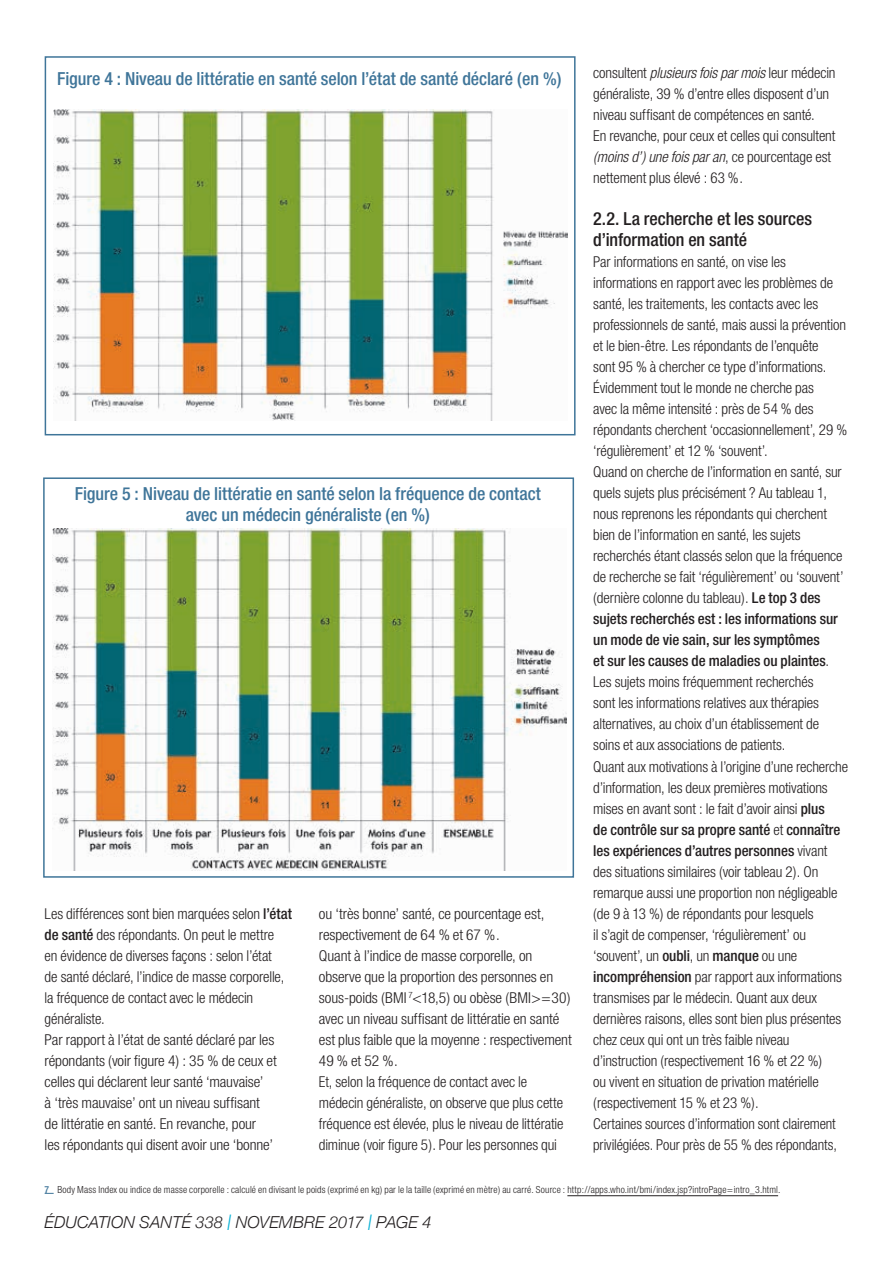
<style>
.page{position:relative;width:893px;height:1263px;background:#fff}
.page>*{position:absolute;margin:0;border:0;box-sizing:border-box;transform-origin:0 0}
.t1{font:500 condensed 18px/21px "Helvetica Neue";letter-spacing:-.005em;color:#3f7599;text-align:center}
.t2{font:500 condensed 18px/21px "Helvetica Neue";letter-spacing:-.005em;color:#231f20}
.t3{font:italic 300 16.5px "Helvetica Neue";letter-spacing:.005em;color:#231f20}
.t4{font:300 condensed 15px/21px "Helvetica Neue";letter-spacing:-.005em;color:#231f20}
.t5{font:300 condensed 9.75px "Helvetica Neue";letter-spacing:.015em;color:#231f20}
.s1{font-weight:500}
.s2{font-style:italic}
.s3{font-weight:500;color:#3f7599}
.s4{font-size:21.45px;color:#06b0d5}
</style>
<div class="page">
<img style="left:54px;top:109px;width:514px;height:311px">
<div style="left:45px;top:56px;width:531px;height:379px;border:2px solid #3f7599"></div>
<img style="left:52px;top:529px;width:514px;height:342px">
<div style="left:43px;top:477px;width:531px;height:401px;border:2px solid #3f7599"></div>
<hr style="left:567px;top:1195px;width:211px;height:1px;background:#231f20">
<p class="t1" style="left:57px;top:68px;width:506px">Figure 4 : Niveau de littératie en santé selon l’état de santé déclaré (en %)</p>
<p class="t1" style="left:75px;top:482px;width:467px">Figure 5 : Niveau de littératie en santé selon la fréquence de contact avec un médecin généraliste (en %)</p>
<p class="t4" style="left:45px;top:902px;width:249px">Les différences sont bien marquées selon <span class="s1">l’état de santé</span> des répondants. On peut le mettre<br>en évidence de diverses façons : selon l’état<br>de santé déclaré, l’indice de masse corporelle, la fréquence de contact avec le médecin généraliste.<br>Par rapport à l’état de santé déclaré par les répondants (voir figure 4) : 35 % de ceux et celles qui déclarent leur santé ‘mauvaise’<br>à ‘très mauvaise’ ont un niveau suffisant<br>de littératie en santé. En revanche, pour<br>les répondants qui disent avoir une ‘bonne’</p>
<p class="t4" style="left:319px;top:902px;width:254px">ou ‘très bonne’ santé, ce pourcentage est, respectivement de 64 % et 67 %.<br>Quant à l’indice de masse corporelle, on observe que la proportion des personnes en sous-poids (BMI <sup>7</sup>&lt;18,5) ou obèse (BMI&gt;=30) avec un niveau suffisant de littératie en santé est plus faible que la moyenne : respectivement 49 % et 52 %.<br>Et, selon la fréquence de contact avec le médecin généraliste, on observe que plus cette fréquence est élevée, plus le niveau de littératie diminue (voir figure 5). Pour les personnes qui</p>
<p class="t4" style="left:593px;top:62px;width:244px">consultent <span class="s2">plusieurs fois par mois</span> leur médecin généraliste, 39 % d’entre elles disposent d’un niveau suffisant de compétences en santé.<br>En revanche, pour ceux et celles qui consultent <span class="s2">(moins d’) une fois par an</span>, ce pourcentage est nettement plus élevé : 63 %.</p>
<p class="t2" style="left:593px;top:208px;width:220px">2.2. La recherche et les sources d’information en santé</p>
<p class="t4" style="left:593px;top:251px;width:256px">Par informations en santé, on vise les informations en rapport avec les problèmes de santé, les traitements, les contacts avec les professionnels de santé, mais aussi la prévention et le bien-être. Les répondants de l’enquête<br>sont 95 % à chercher ce type d’informations.<br>Évidemment tout le monde ne cherche pas<br>avec la même intensité : près de 54 % des répondants cherchent ‘occasionnellement’, 29 % ‘régulièrement’ et 12 % ‘souvent’.<br>Quand on cherche de l’information en santé, sur quels sujets plus précisément ? Au tableau 1, nous reprenons les répondants qui cherchent bien de l’information en santé, les sujets recherchés étant classés selon que la fréquence de recherche se fait ‘régulièrement’ ou ‘souvent’ (dernière colonne du tableau). <span class="s1">Le top 3 des sujets recherchés est : les informations sur un mode de vie sain, sur les symptômes<br>et sur les causes de maladies ou plaintes</span>.<br>Les sujets moins fréquemment recherchés<br>sont les informations relatives aux thérapies alternatives, au choix d’un établissement de soins et aux associations de patients.<br>Quant aux motivations à l’origine d’une recherche d’information, les deux premières motivations mises en avant sont : le fait d’avoir ainsi <span class="s1">plus<br>de contrôle sur sa propre santé</span> et <span class="s1">connaître les expériences d’autres personnes</span> vivant des situations similaires (voir tableau 2). On remarque aussi une proportion non négligeable (de 9 à 13 %) de répondants pour lesquels<br>il s’agit de compenser, ‘régulièrement’ ou ‘souvent’, un <span class="s1">oubli</span>, un <span class="s1">manque</span> ou une <span class="s1">incompréhension</span> par rapport aux informations transmises par le médecin. Quant aux deux dernières raisons, elles sont bien plus présentes chez ceux qui ont un très faible niveau d’instruction (respectivement 16 % et 22 %)<br>ou vivent en situation de privation matérielle (respectivement 15 % et 23 %).<br>Certaines sources d’information sont clairement privilégiées. Pour près de 55 % des répondants,</p>
<p class="t5" style="left:45px;top:1184px;width:737px"><span class="s3">7</span> Body Mass Index ou indice de masse corporelle : calculé en divisant le poids (exprimé en kg) par le la taille (exprimé en mètre) au carré. Source : http://apps.who.int/bmi/index.jsp?introPage=intro_3.html.</p>
<p class="t3" style="left:45px;top:1209px;width:388px">ÉDUCATION SANTÉ 338 <span class="s4">I</span> NOVEMBRE 2017 <span class="s4">I</span> PAGE 4</p>
</div>
